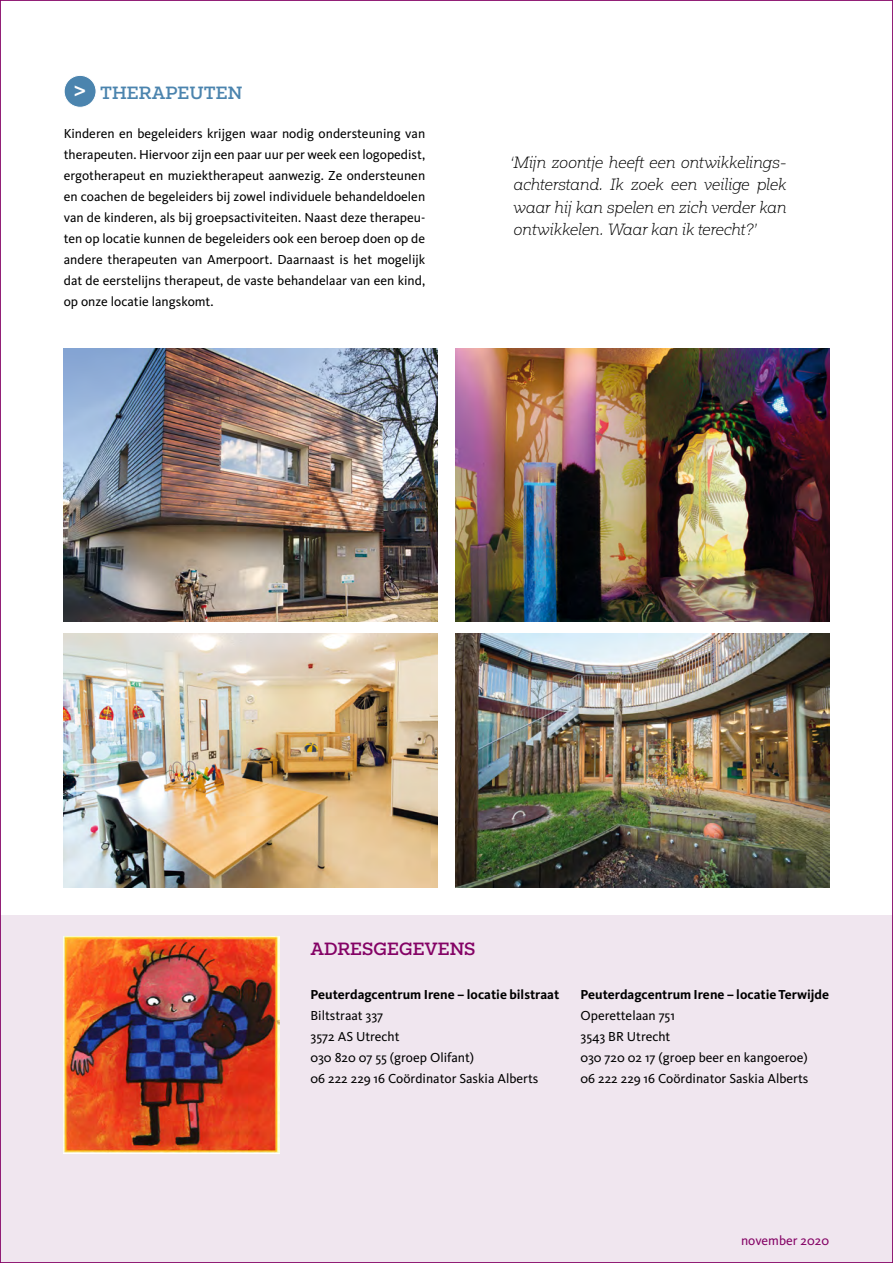
<style>
.page{position:relative;width:893px;height:1263px;background:#fff}
.page>*{position:absolute;margin:0;border:0;box-sizing:border-box;transform-origin:0 0}
.t1{font:500 18px "Fakt Slab Pro";letter-spacing:-.005em;color:#840265}
.t2{font:500 18px "Fakt Slab Pro";color:#4b84ae}
.t3{font:italic 300 16.5px/22.5px "Fakt Slab Pro";letter-spacing:-.01em;color:#000;text-align:justify}
.t4{font:13.5px/21px "Kievit";color:#000}
.t5{font:700 13.5px "Kievit";color:#000}
.t6{font:13.5px "Kievit";color:#840265}
.s1{font-size:24px;color:#fff}
</style>
<div class="page">
<div style="left:0;top:915px;width:893px;height:348px;background:#f0e6ef"></div>
<div style="left:64px;top:75px;width:32px;height:32px;background:#4b84ae;border-radius:50%"></div>
<div style="left:64px;top:75px;width:32px;height:33px;border:1px solid #fff;border-radius:50%"></div>
<img style="left:64px;top:936px;width:216px;height:216px">
<img style="left:64px;top:348px;width:374px;height:273px">
<img style="left:64px;top:634px;width:374px;height:253px">
<img style="left:455px;top:634px;width:374px;height:253px">
<img style="left:455px;top:348px;width:374px;height:273px">
<h1 class="t2" style="left:73px;top:80px;width:171px"><span class="s1">&gt;</span> THERAPEUTEN</h1>
<p class="t4" style="left:64px;top:123px;width:363px;text-align:justify">Kinderen en begeleiders krijgen waar nodig ondersteuning van therapeuten. Hiervoor zijn een paar uur per week een logopedist, ergotherapeut en muziektherapeut aanwezig. Ze ondersteunen en coachen de begeleiders bij zowel individuele behandeldoelen van de kinderen, als bij groepsactiviteiten. Naast deze therapeu&shy;ten op locatie kunnen de begeleiders ook een beroep doen op de andere therapeuten van Amerpoort. Daarnaast is het mogelijk dat de eerstelijns therapeut, de vaste behandelaar van een kind, op onze locatie langskomt.</p>
<p class="t3" style="left:510px;top:150px;width:278px">‘Mijn zoontje heeft een ontwikkelings&shy;achterstand. Ik zoek een veilige plek waar hij kan spelen en zich verder kan ontwikkelen. Waar kan ik terecht?’</p>
<h1 class="t1" style="left:310px;top:937px;width:167px">ADRESGEGEVENS</h1>
<p class="t5" style="left:310px;top:987px;width:250px">Peuterdagcentrum Irene – locatie bilstraat</p>
<p class="t4" style="left:310px;top:1005px;width:229px">Biltstraat 337<br>3572 AS Utrecht<br>030 820 07 55 (groep Olifant)<br>06 222 229 16 Coördinator Saskia Alberts</p>
<p class="t5" style="left:580px;top:987px;width:250px">Peuterdagcentrum Irene – locatie Terwijde</p>
<p class="t4" style="left:580px;top:1005px;width:229px">Operettelaan 751<br>3543 BR Utrecht<br>030 720 02 17 (groep beer en kangoeroe)<br>06 222 229 16 Coördinator Saskia Alberts</p>
<p class="t6" style="left:741px;top:1232px;width:90px">november 2020</p>
</div>
